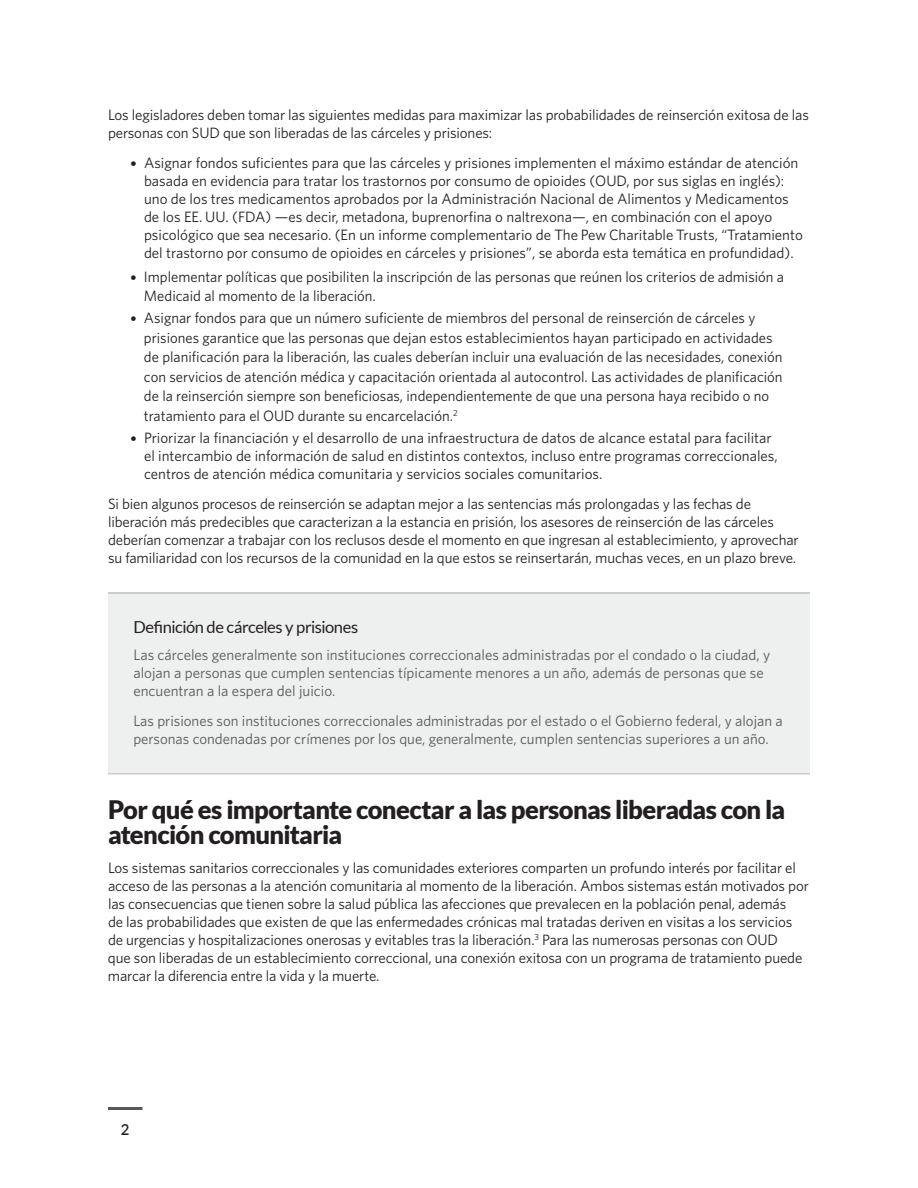
<style>
.page{position:relative;width:918px;height:1188px;background:#fff}
.page>*{position:absolute;margin:0;border:0;box-sizing:border-box;transform-origin:0 0}
.t1{font:900 25.5px/25.5px "Lato";letter-spacing:-.025em;color:#231f20}
.t2{font:16.5px "Lato";letter-spacing:-.025em;color:#231f20}
.t3{font:15px/18px "Whitney";letter-spacing:-.01em;color:#231f20}
.t4{font:15px/18px "Whitney";color:#57585a}
.t5{font:600 15px "Lato";color:#231f20}
.s1{font-family:"Museo Sans 500"}
</style>
<div class="page">
<hr style="left:108px;top:1107px;width:34px;height:3px;background:#57585a">
<div style="left:108px;top:592px;width:702px;height:181px;background:#eeefef"></div>
<hr style="left:108px;top:592px;width:702px;height:2px;background:#939598">
<hr style="left:108px;top:773px;width:702px;height:1px;background:#939598">
<p class="t3" style="left:108px;top:105px;width:702px">Los legisladores deben tomar las siguientes medidas para maximizar las probabilidades de reinserción exitosa de las personas con SUD que son liberadas de las cárceles y prisiones:</p>
<p class="t3" style="left:144px;top:153px;width:660px;text-indent:-14px"><span class="s1">•</span> Asignar fondos suficientes para que las cárceles y prisiones implementen el máximo estándar de atención basada en evidencia para tratar los trastornos por consumo de opioides (OUD, por sus siglas en inglés): uno de los tres medicamentos aprobados por la Administración Nacional de Alimentos y Medicamentos de los EE. UU. (FDA) —es decir, metadona, buprenorfina o naltrexona—, en combinación con el apoyo psicológico que sea necesario. (En un informe complementario de The Pew Charitable Trusts, “Tratamiento del trastorno por consumo de opioides en cárceles y prisiones”, se aborda esta temática en profundidad).</p>
<p class="t3" style="left:144px;top:266px;width:642px;line-height:19.5px;text-indent:-14px"><span class="s1">•</span> Implementar políticas que posibiliten la inscripción de las personas que reúnen los criterios de admisión a<br>Medicaid al momento de la liberación.</p>
<p class="t3" style="left:144px;top:308px;width:640px;line-height:19.5px;text-indent:-14px"><span class="s1">•</span> Asignar fondos para que un número suficiente de miembros del personal de reinserción de cárceles y prisiones garantice que las personas que dejan estos establecimientos hayan participado en actividades de planificación para la liberación, las cuales deberían incluir una evaluación de las necesidades, conexión con servicios de atención médica y capacitación orientada al autocontrol. Las actividades de planificación de la reinserción siempre son beneficiosas, independientemente de que una persona haya recibido o no tratamiento para el OUD durante su encarcelación.<sup>2</sup></p>
<p class="t3" style="left:144px;top:429px;width:635px;text-indent:-14px"><span class="s1">•</span> Priorizar la financiación y el desarrollo de una infraestructura de datos de alcance estatal para facilitar el intercambio de información de salud en distintos contextos, incluso entre programas correccionales, centros de atención médica comunitaria y servicios sociales comunitarios.</p>
<p class="t3" style="left:108px;top:495px;width:692px">Si bien algunos procesos de reinserción se adaptan mejor a las sentencias más prolongadas y las fechas de liberación más predecibles que caracterizan a la estancia en prisión, los asesores de reinserción de las cárceles deberían comenzar a trabajar con los reclusos desde el momento en que ingresan al establecimiento, y aprovechar su familiaridad con los recursos de la comunidad en la que estos se reinsertarán, muchas veces, en un plazo breve.</p>
<p class="t2" style="left:133px;top:618px;width:226px">Definición de cárceles y prisiones</p>
<p class="t4" style="left:133px;top:646px;width:638px">Las cárceles generalmente son instituciones correccionales administradas por el condado o la ciudad, y alojan a personas que cumplen sentencias típicamente menores a un año, además de personas que se encuentran a la espera del juicio.</p>
<p class="t4" style="left:133px;top:712px;width:651px">Las prisiones son instituciones correccionales administradas por el estado o el Gobierno federal, y alojan a personas condenadas por crímenes por los que, generalmente, cumplen sentencias superiores a un año.</p>
<h1 class="t1" style="left:108px;top:796px;width:679px">Por qué es importante conectar a las personas liberadas con la atención comunitaria</h1>
<p class="t3" style="left:108px;top:858px;width:702px">Los sistemas sanitarios correccionales y las comunidades exteriores comparten un profundo interés por facilitar el acceso de las personas a la atención comunitaria al momento de la liberación. Ambos sistemas están motivados por las consecuencias que tienen sobre la salud pública las afecciones que prevalecen en la población penal, además<br>de las probabilidades que existen de que las enfermedades crónicas mal tratadas deriven en visitas a los servicios de urgencias y hospitalizaciones onerosas y evitables tras la liberación.<sup>3</sup> Para las numerosas personas con OUD<br>que son liberadas de un establecimiento correccional, una conexión exitosa con un programa de tratamiento puede marcar la diferencia entre la vida y la muerte.</p>
<p class="t5" style="left:121px;top:1119px;width:10px">2</p>
</div>
